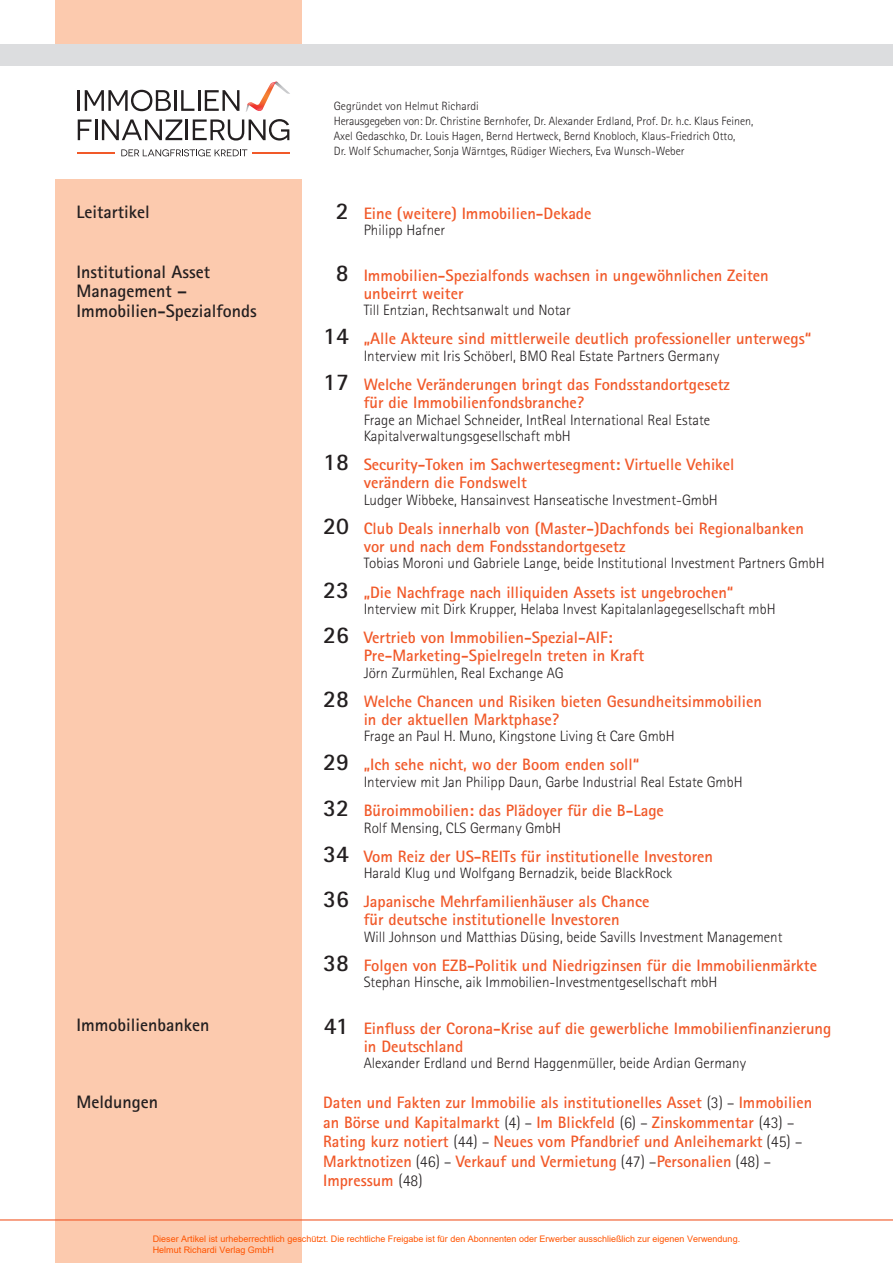
<style>
.page{position:relative;width:893px;height:1263px;background:#fff}
.page>*{position:absolute;margin:0;border:0;box-sizing:border-box;transform-origin:0 0}
.t1{font:700 18px/19.5px "Rotis Sans Serif";color:#231f20}
.t2{font:700 16.5px/18px "Rotis Sans Serif";color:#f15929}
.t3{font:300 15px/16.5px "Rotis Sans Serif";color:#231f20}
.t4{font:300 12px/15px "Rotis Sans Serif";color:#231f20}
.t5{font:9px/10.8px "Arial";color:#ff5400}
.s1{font-size:24px;color:#231f20}
.s2{font-weight:300;color:#231f20}
</style>
<div class="page">
<div style="left:55px;top:0;width:247px;height:1263px;background:#fccaae"></div>
<hr style="left:0;top:1219px;width:893px;height:1px;background:#f15929">
<div style="left:43px;top:62px;width:273px;height:117px;background:#fff"></div>
<svg style="left:78px;top:119px;width:14px;height:21px"></svg>
<hr style="left:95px;top:119px;width:2px;height:21px;background:#231f20">
<svg style="left:102px;top:119px;width:80px;height:21px"></svg>
<hr style="left:186px;top:119px;width:2px;height:21px;background:#231f20">
<svg style="left:193px;top:119px;width:96px;height:22px"></svg>
<svg style="left:121px;top:149px;width:126px;height:7px"></svg>
<hr style="left:78px;top:152px;width:37px;height:1px;background:#f15929">
<hr style="left:252px;top:152px;width:38px;height:1px;background:#f15929">
<hr style="left:78px;top:90px;width:2px;height:21px;background:#231f20">
<svg style="left:85px;top:90px;width:86px;height:21px"></svg>
<hr style="left:174px;top:90px;width:3px;height:21px;background:#231f20">
<svg style="left:181px;top:90px;width:13px;height:21px"></svg>
<hr style="left:198px;top:90px;width:2px;height:21px;background:#231f20">
<svg style="left:205px;top:90px;width:34px;height:21px"></svg>
<svg style="left:246px;top:81px;width:44px;height:31px"></svg>
<div style="left:0;top:45px;width:893px;height:21px;background:#dcdddf"></div>
<p class="t1" style="left:77px;top:202px;width:75px">Leitartikel</p>
<p class="t4" style="left:334px;top:98px;width:421px">Gegründet von Helmut Richardi<br>Herausgegeben von: Dr. Christine Bernhofer, Dr. Alexander Erdland, Prof. Dr. h.c. Klaus Feinen, Axel Gedaschko, Dr. Louis Hagen, Bernd Hertweck, Bernd Knobloch, Klaus-Friedrich Otto,<br>Dr. Wolf Schumacher, Sonja Wärntges, Rüdiger Wiechers, Eva Wunsch-Weber</p>
<p class="t2" style="left:336px;top:204px;width:257px"><span class="s1">2</span> Eine (weitere) Immobilien-Dekade</p>
<p class="t3" style="left:364px;top:222px;width:83px">Philipp Hafner</p>
<p class="t1" style="left:77px;top:262px;width:182px">Institutional Asset<br>Management –<br>Immobilien-Spezialfonds</p>
<p class="t2" style="left:364px;top:266px;width:407px;text-indent:-28px"><span class="s1">8</span> Immobilien-Spezialfonds wachsen in ungewöhnlichen Zeiten unbeirrt weiter</p>
<p class="t3" style="left:364px;top:302px;width:209px">Till Entzian, Rechtsanwalt und Notar</p>
<p class="t2" style="left:323px;top:330px;width:489px"><span class="s1">14</span> „Alle Akteure sind mittlerweile deutlich professioneller unterwegs“</p>
<p class="t3" style="left:364px;top:348px;width:357px">Interview mit Iris Schöberl, BMO Real Estate Partners Germany</p>
<p class="t2" style="left:364px;top:375px;width:368px;text-indent:-40px"><span class="s1">17</span> Welche Veränderungen bringt das Fondsstandortgesetz für die Immobilienfondsbranche?</p>
<p class="t3" style="left:364px;top:411px;width:348px">Frage an Michael Schneider, IntReal International Real Estate<br>Kapitalverwaltungsgesellschaft mbH</p>
<p class="t2" style="left:364px;top:455px;width:372px;text-indent:-40px"><span class="s1">18</span> Security-Token im Sachwertesegment: Virtuelle Vehikel verändern die Fondswelt</p>
<p class="t3" style="left:364px;top:491px;width:356px">Ludger Wibbeke, Hansainvest Hanseatische Investment-GmbH</p>
<p class="t2" style="left:364px;top:519px;width:442px;text-indent:-40px"><span class="s1">20</span> Club Deals innerhalb von (Master-)Dachfonds bei Regionalbanken vor und nach dem Fondsstandortgesetz</p>
<p class="t3" style="left:364px;top:555px;width:463px">Tobias Moroni und Gabriele Lange, beide Institutional Investment Partners GmbH</p>
<p class="t2" style="left:323px;top:583px;width:412px"><span class="s1">23</span> „Die Nachfrage nach illiquiden Assets ist ungebrochen“</p>
<p class="t3" style="left:364px;top:601px;width:413px">Interview mit Dirk Krupper, Helaba Invest Kapitalanlagegesellschaft mbH</p>
<p class="t2" style="left:364px;top:628px;width:282px;text-indent:-40px"><span class="s1">26</span> Vertrieb von Immobilien-Spezial-AIF:<br>Pre-Marketing-Spielregeln treten in Kraft</p>
<p class="t3" style="left:364px;top:664px;width:201px">Jörn Zurmühlen, Real Exchange AG</p>
<p class="t2" style="left:364px;top:692px;width:400px;text-indent:-40px"><span class="s1">28</span> Welche Chancen und Risiken bieten Gesundheitsimmobilien in der aktuellen Marktphase?</p>
<p class="t3" style="left:364px;top:728px;width:313px">Frage an Paul H. Muno, Kingstone Living &amp; Care GmbH</p>
<p class="t2" style="left:323px;top:755px;width:318px"><span class="s1">29</span> „Ich sehe nicht, wo der Boom enden soll“</p>
<p class="t3" style="left:364px;top:774px;width:380px">Interview mit Jan Philipp Daun, Garbe Industrial Real Estate GmbH</p>
<p class="t2" style="left:323px;top:801px;width:342px"><span class="s1">32</span> Büroimmobilien: das Plädoyer für die B-Lage</p>
<p class="t3" style="left:364px;top:819px;width:199px">Rolf Mensing, CLS Germany GmbH</p>
<p class="t2" style="left:323px;top:847px;width:391px"><span class="s1">34</span> Vom Reiz der US-REITs für institutionelle Investoren</p>
<p class="t3" style="left:364px;top:865px;width:310px">Harald Klug und Wolfgang Bernadzik, beide BlackRock</p>
<p class="t2" style="left:364px;top:892px;width:287px;text-indent:-40px"><span class="s1">36</span> Japanische Mehrfamilienhäuser als Chance für deutsche institutionelle Investoren</p>
<p class="t3" style="left:364px;top:928px;width:420px">Will Johnson und Matthias Düsing, beide Savills Investment Management</p>
<p class="t2" style="left:323px;top:956px;width:495px"><span class="s1">38</span> Folgen von EZB-Politik und Niedrigzinsen für die Immobilienmärkte</p>
<p class="t3" style="left:364px;top:974px;width:355px">Stephan Hinsche, aik Immobilien-Investmentgesellschaft mbH</p>
<p class="t2" style="left:364px;top:1019px;width:469px;text-indent:-40px"><span class="s1">41</span> Einfluss der Corona-Krise auf die gewerbliche Immobilienfinanzierung in Deutschland</p>
<p class="t3" style="left:364px;top:1055px;width:384px">Alexander Erdland und Bernd Haggenmüller, beide Ardian Germany</p>
<p class="t1" style="left:77px;top:1015px;width:134px">Immobilienbanken</p>
<p class="t1" style="left:77px;top:1092px;width:83px">Meldungen</p>
<p class="t2" style="left:323px;top:1092px;width:491px;line-height:19.5px">Daten und Fakten zur Immobilie als institutionelles Asset <span class="s2">(3) –</span> Immobilien an Börse und Kapitalmarkt <span class="s2">(4) –</span> Im Blickfeld <span class="s2">(6) –</span> Zinskommentar <span class="s2">(43) – </span>Rating kurz notiert <span class="s2">(44) –</span> Neues vom Pfandbrief und Anleihemarkt <span class="s2">(45) – </span>Marktnotizen <span class="s2">(46) –</span> Verkauf und Vermietung <span class="s2">(47) –</span>Personalien <span class="s2">(48) – </span>Impressum <span class="s2">(48)</span></p>
<p class="t5" style="left:153px;top:1233px;width:589px">Dieser Artikel ist urheberrechtlich geschützt. Die rechtliche Freigabe ist für den Abonnenten oder Erwerber ausschließlich zur eigenen Verwendung.<br>Helmut Richardi Verlag GmbH</p>
</div>
